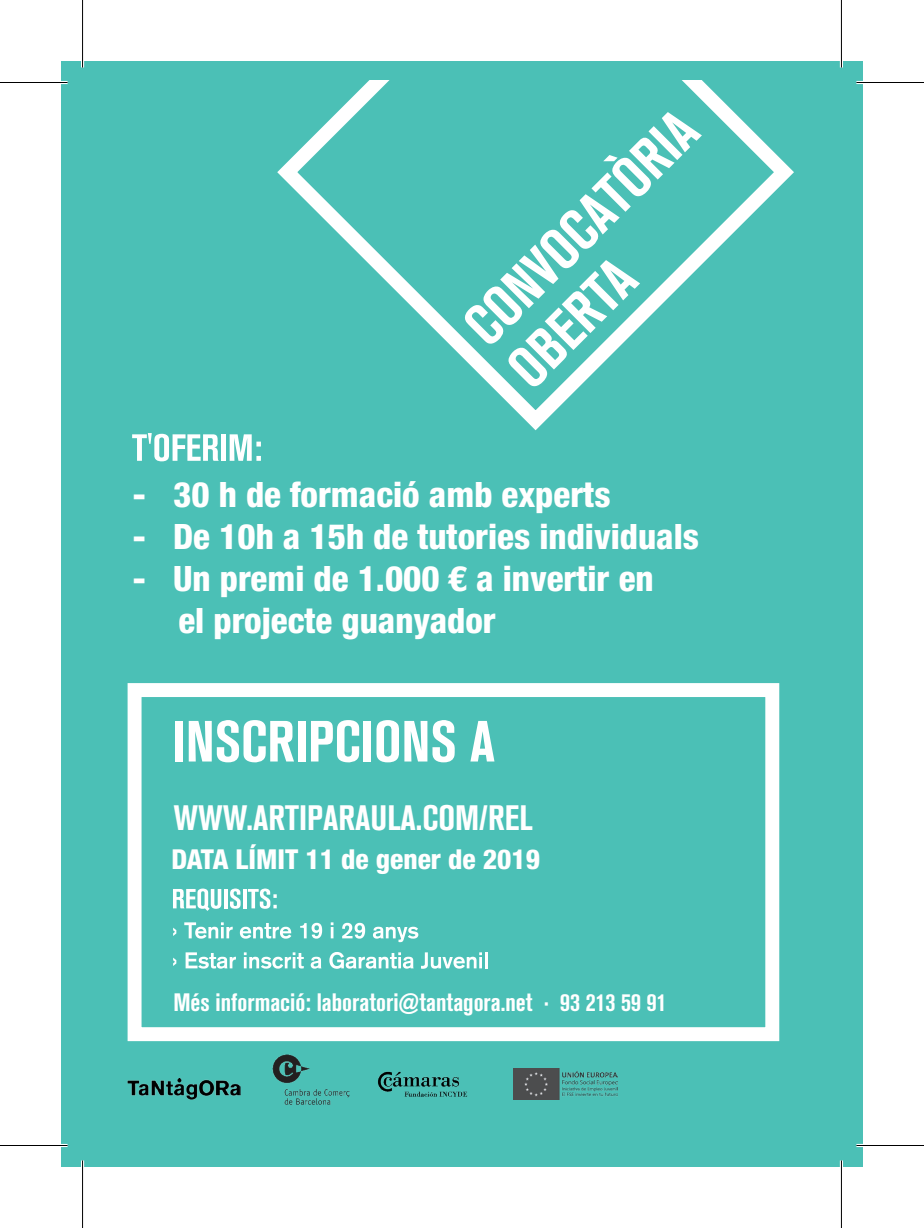
<style>
.page{position:relative;width:924px;height:1228px;background:#fff}
.page>*{position:absolute;margin:0;border:0;box-sizing:border-box;transform-origin:0 0}
.t1{font:800 condensed 35px/42px "Helvetica Neue LT Std";color:#fff}
.t2{font:700 condensed 35px "Akzidenz Grotesk BQ";color:#fff}
.t3{font:800 condensed 27.5px "Helvetica Neue LT Std";color:#fff}
.t4{font:700 condensed 25px "Akzidenz Grotesk BQ";color:#fff}
</style>
<div class="page">
<div style="left:61px;top:61px;width:801px;height:1106px;background:#4bc0b6"></div>
<svg style="left:277px;top:80px;width:517px;height:351px"></svg>
<svg style="left:132px;top:433px;width:87px;height:28px"></svg>
<div style="left:221px;top:434px;width:5px;height:27px;background:#fff"></div>
<svg style="left:229px;top:434px;width:32px;height:27px"></svg>
<div style="left:127px;top:683px;width:652px;height:358px;border:14px solid #fff"></div>
<svg style="left:173px;top:889px;width:48px;height:22px"></svg>
<hr style="left:224px;top:889px;width:3px;height:19px;background:#fff">
<svg style="left:230px;top:889px;width:10px;height:20px"></svg>
<hr style="left:243px;top:889px;width:3px;height:19px;background:#fff">
<svg style="left:248px;top:889px;width:29px;height:20px"></svg>
<svg style="left:173px;top:928px;width:3px;height:8px"></svg>
<svg style="left:184px;top:922px;width:49px;height:17px"></svg>
<svg style="left:240px;top:923px;width:51px;height:16px"></svg>
<svg style="left:300px;top:923px;width:22px;height:16px"></svg>
<svg style="left:330px;top:922px;width:3px;height:16px"></svg>
<svg style="left:342px;top:923px;width:23px;height:16px"></svg>
<svg style="left:373px;top:927px;width:45px;height:15px"></svg>
<svg style="left:173px;top:958px;width:3px;height:8px"></svg>
<svg style="left:185px;top:952px;width:51px;height:17px"></svg>
<svg style="left:244px;top:952px;width:60px;height:17px"></svg>
<svg style="left:310px;top:957px;width:11px;height:12px"></svg>
<svg style="left:329px;top:952px;width:84px;height:17px"></svg>
<svg style="left:421px;top:952px;width:61px;height:17px"></svg>
<hr style="left:484px;top:952px;width:3px;height:16px;background:#fff">
<div style="left:175px;top:721px;width:8px;height:41px;background:#fff"></div>
<svg style="left:189px;top:720px;width:105px;height:42px"></svg>
<div style="left:298px;top:721px;width:7px;height:41px;background:#fff"></div>
<svg style="left:311px;top:720px;width:48px;height:42px"></svg>
<div style="left:363px;top:721px;width:8px;height:41px;background:#fff"></div>
<svg style="left:376px;top:720px;width:79px;height:42px"></svg>
<svg style="left:470px;top:721px;width:24px;height:41px"></svg>
<img style="left:127px;top:1078px;width:113px;height:21px">
<img style="left:272px;top:1054px;width:77px;height:51px">
<img style="left:378px;top:1071px;width:90px;height:26px">
<img style="left:513px;top:1069px;width:104px;height:31px">
<hr style="left:0;top:81px;width:68px;height:3px;background:#fff">
<hr style="left:856px;top:81px;width:67px;height:3px;background:#fff">
<hr style="left:0;top:1144px;width:68px;height:3px;background:#fff">
<hr style="left:856px;top:1144px;width:67px;height:3px;background:#fff">
<hr style="left:81px;top:0;width:3px;height:68px;background:#fff">
<hr style="left:81px;top:1160px;width:3px;height:68px;background:#fff">
<hr style="left:839px;top:0;width:3px;height:68px;background:#fff">
<hr style="left:839px;top:1160px;width:3px;height:68px;background:#fff">
<hr style="left:0;top:82px;width:68px;height:1px;background:#000">
<hr style="left:856px;top:82px;width:67px;height:1px;background:#000">
<hr style="left:0;top:1145px;width:68px;height:1px;background:#000">
<hr style="left:856px;top:1145px;width:67px;height:1px;background:#000">
<hr style="left:82px;top:0;width:1px;height:68px;background:#000">
<hr style="left:82px;top:1160px;width:1px;height:68px;background:#000">
<hr style="left:840px;top:0;width:1px;height:68px;background:#000">
<hr style="left:840px;top:1160px;width:1px;height:68px;background:#000">
<p class="t1" style="left:133px;top:473px;width:479px">- 30 h de formació amb experts</p>
<p class="t1" style="left:133px;top:515px;width:567px">- De 10h a 15h de tutories individuals</p>
<p class="t1" style="left:178px;top:557px;width:476px;text-indent:-46px">- Un premi de 1.000 € a invertir en el projecte guanyador</p>
<p class="t2" style="left:173px;top:797px;width:360px">WWW.ARTIPARAULA.COM/REL</p>
<p class="t3" style="left:171px;top:842px;width:370px">DATA LÍMIT 11 de gener de 2019</p>
<p class="t4" style="left:173px;top:988px;width:494px">Més informació: laboratori@tantagora.net · 93 213 59 91</p>
</div>
